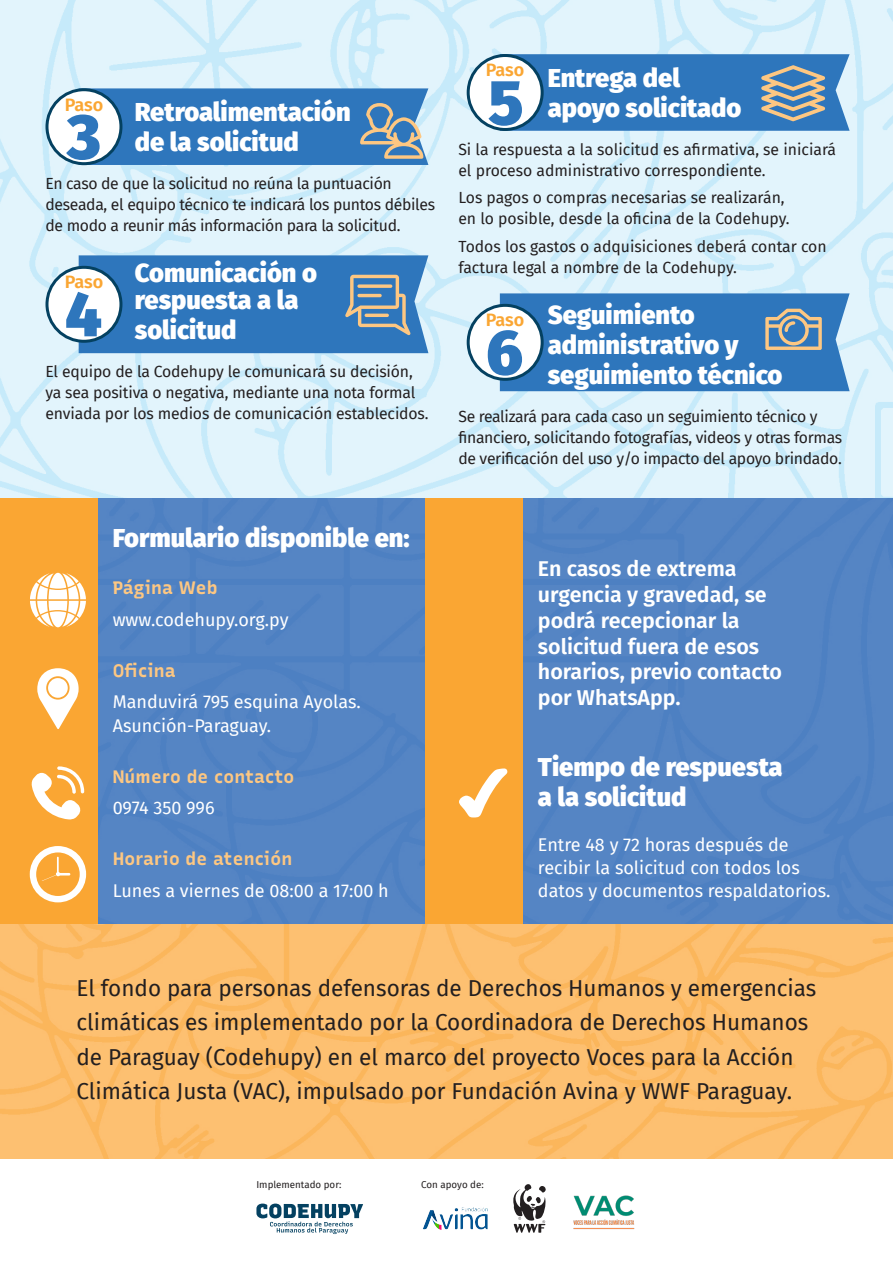
<style>
.page{position:relative;width:893px;height:1263px;background:#fff}
.page>*{position:absolute;margin:0;border:0;box-sizing:border-box;transform-origin:0 0}
.nro{font:900 63.45px "Fira Sans";color:#2e76bc}
.pasos{font:900 25.5px/30px "Fira Sans";color:#fff}
.texto{font:22.5px/34.5px "Fira Sans";color:#231f20}
.texto-2{font:600 21.45px/25.8px "Fira Sans";color:#fff}
.texto-3{font:18px/23.1px "Fira Sans";color:#fff}
.sub_2{font:300 18px "Recursive Sans Linear";letter-spacing:.01em;color:#fdc782}
.pso{font:600 18px "Fira Sans";letter-spacing:-.01em;color:#faa633}
.texto-4{font:15.75px/21px "Fira Sans";letter-spacing:-.015em;color:#231f20}
.texto-5{font:9.75px "Fira Sans";color:#231f20}
</style>
<div class="page">
<div style="left:98px;top:497px;width:795px;height:427px;background:#5585c4"></div>
<div style="left:0;top:460px;width:98px;height:468px;background:#faa633"></div>
<div style="left:425px;top:460px;width:98px;height:468px;background:#faa633"></div>
<img style="left:0;top:0;width:893px;height:497px">
<svg style="left:79px;top:255px;width:349px;height:98px;background:#387bbb"></svg>
<svg style="left:357px;top:284px;width:35px;height:4px"></svg>
<hr style="left:357px;top:294px;width:25px;height:3px;background:#fdc782;border-radius:2px">
<hr style="left:365px;top:314px;width:24px;height:3px;background:#fdc782;border-radius:2px">
<svg style="left:90px;top:88px;width:338px;height:77px;background:#3a7cba"></svg>
<div style="left:47px;top:90px;width:74px;height:74px;background:#fff;border-radius:50%"></div>
<div style="left:45px;top:88px;width:77px;height:77px;border:3px solid #044161;border-radius:50%"></div>
<div style="left:47px;top:267px;width:74px;height:74px;background:#fff;border-radius:50%"></div>
<div style="left:45px;top:266px;width:77px;height:77px;border:3px solid #044161;border-radius:50%"></div>
<svg style="left:500px;top:293px;width:350px;height:98px;background:#397bbb"></svg>
<svg style="left:512px;top:54px;width:338px;height:77px;background:#3f7eba"></svg>
<div style="left:468px;top:56px;width:74px;height:73px;background:#fff;border-radius:50%"></div>
<div style="left:467px;top:54px;width:77px;height:77px;border:3px solid #044161;border-radius:50%"></div>
<div style="left:468px;top:305px;width:74px;height:74px;background:#fff;border-radius:50%"></div>
<div style="left:467px;top:304px;width:77px;height:77px;border:3px solid #044161;border-radius:50%"></div>
<svg style="left:30px;top:846px;width:56px;height:56px"></svg>
<svg style="left:31px;top:766px;width:53px;height:54px"></svg>
<svg style="left:37px;top:668px;width:42px;height:61px"></svg>
<svg style="left:30px;top:573px;width:56px;height:54px"></svg>
<svg style="left:459px;top:768px;width:48px;height:49px"></svg>
<img style="left:0;top:924px;width:893px;height:234px">
<svg style="left:256px;top:1203px;width:107px;height:31px"></svg>
<svg style="left:513px;top:1184px;width:33px;height:49px"></svg>
<img style="left:423px;top:1207px;width:65px;height:23px">
<img style="left:573px;top:1195px;width:62px;height:35px">
<p class="pso" style="left:65px;top:89px;width:40px">Paso</p>
<p class="nro" style="left:67px;top:80px;width:35px">3</p>
<p class="pasos" style="left:135px;top:95px;width:217px">Retroalimentación de la solicitud</p>
<p class="texto-4" style="left:45px;top:173px;width:391px">En caso de que la solicitud no reúna la puntuación deseada, el equipo técnico te indicará los puntos débiles de modo a reunir más información para la solicitud.</p>
<p class="pasos" style="left:135px;top:257px;width:184px;line-height:27px">Comunicación o respuesta a la</p>
<p class="pasos" style="left:135px;top:313px;width:103px">solicitud</p>
<p class="texto-4" style="left:45px;top:361px;width:385px">El equipo de la Codehupy le comunicará su decisión, ya sea positiva o negativa, mediante una nota formal enviada por los medios de comunicación establecidos.</p>
<p class="pso" style="left:65px;top:267px;width:40px">Paso</p>
<p class="nro" style="left:65px;top:257px;width:39px">4</p>
<p class="pasos" style="left:113px;top:521px;width:298px">Formulario disponible en:</p>
<p class="sub_2" style="left:113px;top:574px;width:106px">Página Web</p>
<p class="texto-3" style="left:113px;top:607px;width:178px">www.codehupy.org.py</p>
<p class="sub_2" style="left:113px;top:657px;width:65px">Oficina</p>
<p class="texto-3" style="left:113px;top:690px;width:250px">Manduvirá 795 esquina Ayolas.<br>Asunción-Paraguay.</p>
<p class="sub_2" style="left:113px;top:762px;width:183px">Número de contacto</p>
<p class="texto-3" style="left:113px;top:796px;width:103px">0974 350 996</p>
<p class="sub_2" style="left:113px;top:845px;width:181px">Horario de atención</p>
<p class="texto-3" style="left:113px;top:879px;width:278px">Lunes a viernes de 08:00 a 17:00 h</p>
<p class="pso" style="left:486px;top:55px;width:40px">Paso</p>
<p class="nro" style="left:488px;top:46px;width:37px">5</p>
<p class="pasos" style="left:548px;top:60px;width:195px">Entrega del apoyo solicitado</p>
<p class="texto-4" style="left:458px;top:138px;width:379px">Si la respuesta a la solicitud es afirmativa, se iniciará el proceso administrativo correspondiente.</p>
<p class="texto-4" style="left:458px;top:187px;width:333px">Los pagos o compras necesarias se realizarán, en lo posible, desde la oficina de la Codehupy.</p>
<p class="texto-4" style="left:458px;top:235px;width:370px">Todos los gastos o adquisiciones deberá contar con factura legal a nombre de la Codehupy.</p>
<p class="pasos" style="left:548px;top:297px;width:236px">Seguimiento administrativo y seguimiento técnico</p>
<p class="texto-4" style="left:458px;top:405px;width:385px">Se realizará para cada caso un seguimiento técnico y financiero, solicitando fotografías, videos y otras formas de verificación del uso y/o impacto del apoyo brindado.</p>
<p class="pso" style="left:486px;top:305px;width:40px">Paso</p>
<p class="nro" style="left:486px;top:295px;width:38px">6</p>
<p class="texto-2" style="left:538px;top:555px;width:246px">En casos de extrema urgencia y gravedad, se podrá recepcionar la solicitud fuera de esos horarios, previo contacto por WhatsApp.</p>
<p class="pasos" style="left:538px;top:750px;width:246px">Tiempo de respuesta a la solicitud</p>
<p class="texto-3" style="left:538px;top:832px;width:294px">Entre 48 y 72 horas después de recibir la solicitud con todos los datos y documentos respaldatorios.</p>
<p class="texto" style="left:77px;top:970px;width:741px">El fondo para personas defensoras de Derechos Humanos y emergencias climáticas es implementado por la Coordinadora de Derechos Humanos de Paraguay (Codehupy) en el marco del proyecto Voces para la Acción Climática Justa (VAC), impulsado por Fundación Avina y WWF Paraguay.</p>
<p class="texto-5" style="left:256px;top:1177px;width:87px">Implementado por:</p>
<p class="texto-5" style="left:421px;top:1177px;width:64px">Con apoyo de:</p>
</div>
